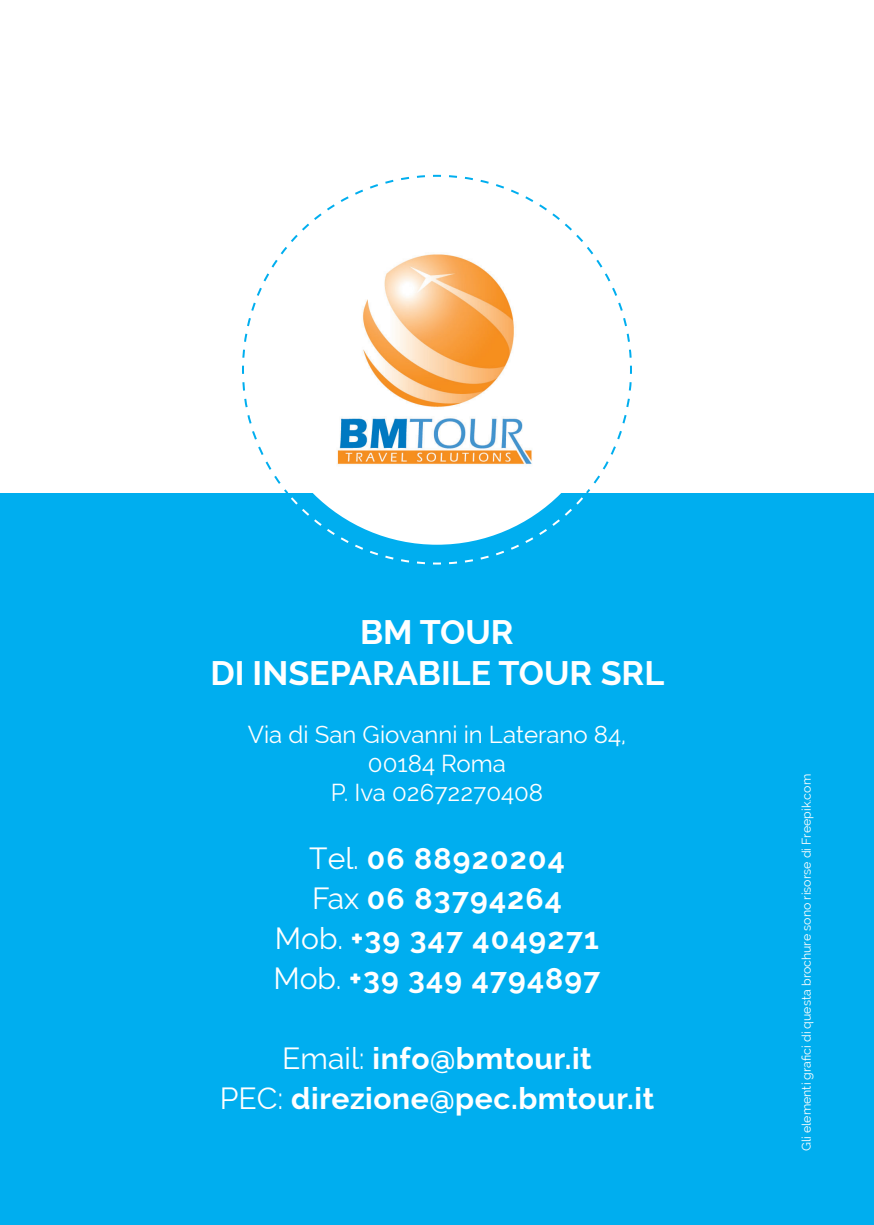
<style>
.page{position:relative;width:874px;height:1225px;background:#fff}
.page>*{position:absolute;margin:0;border:0;box-sizing:border-box;transform-origin:0 0}
.t1{font:700 34px/40.8px "Raleway";color:#fff;text-align:center}
.t2{font:700 30px/40px "Raleway";letter-spacing:.04em;color:#fff;text-align:center}
.t3{font:700 30px/40px "Raleway";letter-spacing:.02em;color:#fff;text-align:center}
.t4{font:24px/28.8px "Raleway";color:#fff;text-align:center}
.t5{font:12.4px "Raleway";color:#fff}
.s1{font-weight:400}
</style>
<div class="page">
<div style="left:0;top:493px;width:873px;height:732px;background:#00aeef"></div>
<svg style="left:449px;top:497px;width:134px;height:68px"></svg>
<svg style="left:291px;top:497px;width:134px;height:68px"></svg>
<svg style="left:242px;top:174px;width:390px;height:319px"></svg>
<div style="left:262px;top:195px;width:350px;height:350px;background:#fff;border-radius:50%"></div>
<img style="left:337px;top:254px;width:195px;height:211px">
<p class="t1" style="left:210px;top:612px;width:455px">BM TOUR<br>DI INSEPARABILE TOUR SRL</p>
<p class="t4" style="left:248px;top:720px;width:380px">Via di San Giovanni in Laterano 84,<br>00184 Roma<br>P. Iva 02672270408</p>
<p class="t2" style="left:273px;top:839px;width:328px"><span class="s1">Tel.</span> 06 88920204<br><span class="s1">Fax</span> 06 83794264<br><span class="s1">Mob.</span> +39 347 4049271<br><span class="s1">Mob.</span> +39 349 4794897</p>
<p class="t3" style="left:220px;top:1039px;width:436px"><span class="s1">Email:</span> info@bmtour.it<br><span class="s1">PEC:</span> direzione@pec.bmtour.it</p>
<p class="t5" style="left:799px;top:1151px;width:379px;rotate:-90deg">Gli elementi grafici di questa brochure sono risorse di Freepik.com</p>
</div>
